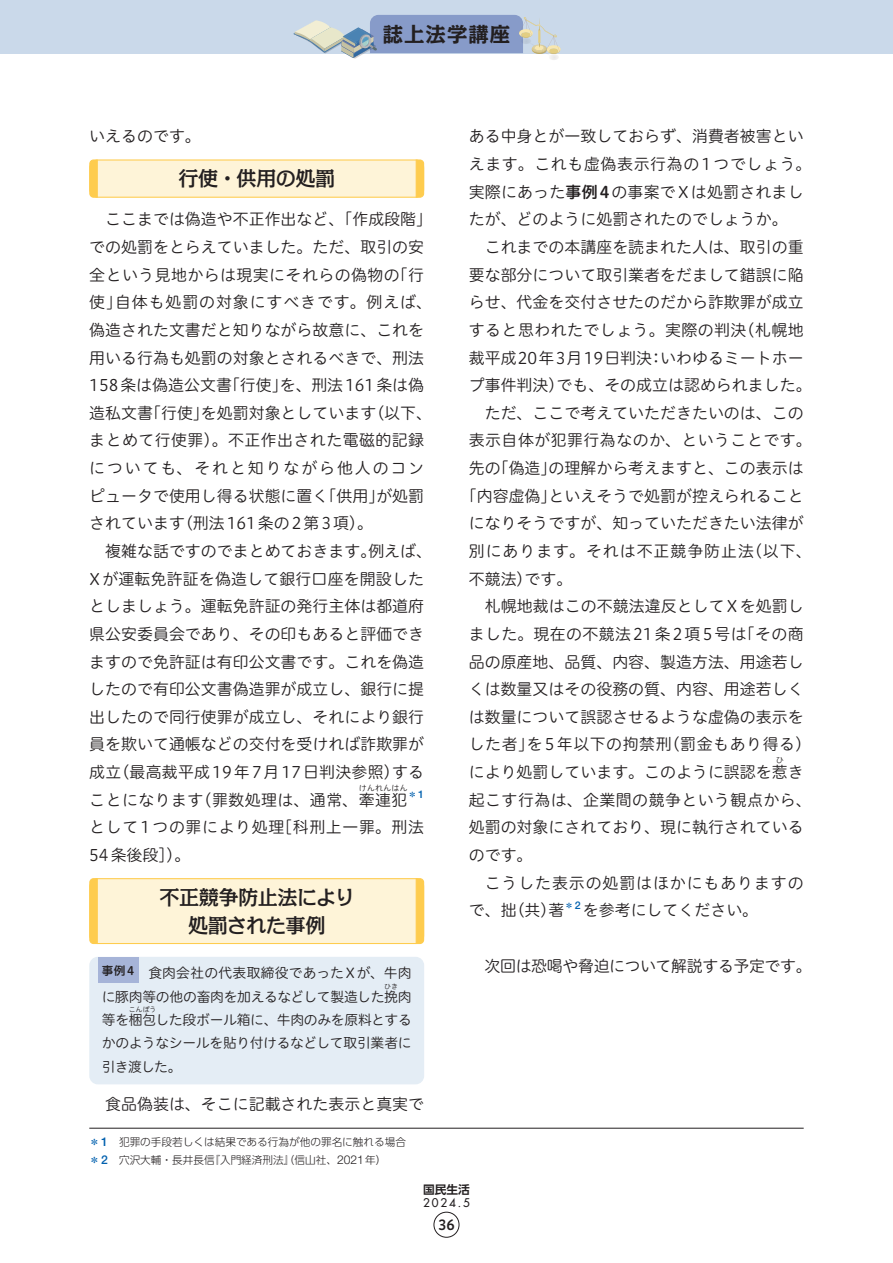
<style>
.page{position:relative;width:893px;height:1263px;background:#fff}
.page>*{position:absolute;margin:0;border:0;box-sizing:border-box;transform-origin:0 0}
.t1{font:700 20.4px "Kakumin Pro";letter-spacing:.05em;color:#231f20}
.t2{font:500 20.25px/27.6px "Kakumin Pro";letter-spacing:-.025em;color:#231f20;text-align:center}
.t3{font:15.9px/27.6px "Hiragino UD Sans R Std W3";color:#231f20}
.t4{font:15.9px "Hiragino UD Sans R Std W3";letter-spacing:.03em;color:#231f20}
.t5{font:15.9px/27.6px "Hiragino UD Sans R Std W3";letter-spacing:.04em;color:#231f20}
.t6{font:15.9px/27.6px "Hiragino UD Sans R Std W3";letter-spacing:.055em;color:#231f20}
.t7{font:15.9px "Hiragino UD Sans R Std W3";letter-spacing:.02em;color:#231f20}
.t8{font:15.9px "Hiragino UD Sans R Std W3";letter-spacing:.035em;color:#231f20}
.t9{font:15.9px "Hiragino UD Sans R Std W3";letter-spacing:.06em;color:#231f20}
.t10{font:15.9px "Hiragino UD Sans R Std W3";letter-spacing:-.02em;color:#231f20}
.t11{font:13.8px/23.4px "Hiragino UD Sans R Std W3";letter-spacing:-.02em;color:#231f20}
.t12{font:13.8px "Hiragino UD Sans R Std W6";color:#231f20}
.t13{font:500 11.7px "Futura Std";color:#231f20}
.t14{font:700 11.7px "UD Shin Go Pro De";color:#231f20}
.t15{font:300 10.65px/18px "UD Shin Go Pro";color:#231f20}
.t16{font:500 9.3px "UD Shin Go Pro";color:#0160ae}
.t17{font:7.95px "Hiragino UD Sans R Std W3";color:#231f20}
.t18{font:6.9px "Hiragino UD Sans R Std W3";color:#231f20}
.s1{font-family:"Helvetica Neue LT Std";font-size:10.65px}
.s2{font-weight:500;color:#0160ae}
.s3{font-family:"Helvetica Neue LT Std";font-weight:500;font-size:12.15px;color:#0160ae}
.s4{font-family:"Helvetica Neue LT Std";font-size:12.15px}
.s5{font-family:"Hiragino UD Sans R Std W6"}
</style>
<div class="page">
<div style="left:0;top:0;width:893px;height:53px;background:#cad9ea"></div>
<svg style="left:293px;top:15px;width:268px;height:45px"></svg>
<div style="left:89px;top:957px;width:335px;height:127px;background:#e4edf5;border-radius:9px"></div>
<div style="left:98px;top:957px;width:40px;height:25px;background:#a6b4d8"></div>
<div style="left:90px;top:160px;width:334px;height:37px;background:#fef4d8;border-radius:8px"></div>
<div style="left:89px;top:159px;width:335px;height:39px;border:1px solid #fecc4e;border-radius:8px"></div>
<svg style="left:89px;top:159px;width:9px;height:39px"></svg>
<svg style="left:415px;top:159px;width:10px;height:39px"></svg>
<div style="left:90px;top:879px;width:334px;height:64px;background:#fef4d8;border-radius:8px"></div>
<div style="left:89px;top:878px;width:335px;height:66px;border:1px solid #fecc4e;border-radius:8px"></div>
<svg style="left:89px;top:878px;width:9px;height:66px"></svg>
<svg style="left:415px;top:878px;width:10px;height:66px"></svg>
<hr style="left:89px;top:1128px;width:715px;height:1px;background:#231f20">
<div style="left:434px;top:1212px;width:25px;height:25px;border:1px solid #231f20;border-radius:50%"></div>
<p class="t1" style="left:383px;top:18px;width:129px">誌上法学講座</p>
<p class="t3" style="left:89px;top:122px;width:113px">いえるのです。</p>
<p class="t2" style="left:178px;top:162px;width:159px">行使・供用の処罰</p>
<p class="t3" style="left:89px;top:205px;width:344px;text-indent:16px">ここまでは偽造や不正作出など、「作成段階」での処罰をとらえていました。ただ、取引の安全という見地からは現実にそれらの偽物の「行使」自体も処罰の対象にすべきです。例えば、偽造された文書だと知りながら故意に、これを用いる行為も処罰の対象とされるべきで、刑法<br>158条は偽造公文書「行使」を、刑法 161条は偽造私文書「行使」を処罰対象としています（以下、まとめて行使罪）。不正作出された電磁的記録についても、それと知りながら他人のコンピュータで使用し得る状態に置く「供用」が処罰されています（刑法 161条の 2第 3項）。</p>
<p class="t3" style="left:89px;top:536px;width:344px;text-indent:16px">複雑な話ですのでまとめておきます。例えば、<br>Xが運転免許証を偽造して銀行口座を開設したとしましょう。運転免許証の発行主体は都道府県公安委員会であり、その印もあると評価できますので免許証は有印公文書です。これを偽造したので有印公文書偽造罪が成立し、銀行に提出したので同行使罪が成立し、それにより銀行員を欺いて通帳などの交付を受ければ詐欺罪が成立（最高裁平成 19年 7月 17日判決参照）することになります（罪数処理は、通常、牽連犯</p>
<p class="t17" style="left:359px;top:782px;width:50px">けんれんはん</p>
<p class="t16" style="left:408px;top:787px;width:18px">＊<span class="s1">1</span></p>
<p class="t5" style="left:89px;top:813px;width:336px">として1つの罪により処理［科刑上一罪。刑法<br>54条後段］）。</p>
<p class="t2" style="left:159px;top:881px;width:197px">不正競争防止法により処罰された事例</p>
<p class="t11" style="left:102px;top:961px;width:311px"><sup>事例4</sup>　食肉会社の代表取締役であったXが、牛肉に豚肉等の他の畜肉を加えるなどして製造した挽肉</p>
<p class="t18" style="left:384px;top:981px;width:15px">ひき</p>
<p class="t11" style="left:102px;top:1007px;width:311px">等を梱包した段ボール箱に、牛肉のみを原料とする</p>
<p class="t18" style="left:129px;top:1004px;width:29px">こんぽう</p>
<p class="t11" style="left:102px;top:1031px;width:311px">かのようなシールを貼り付けるなどして取引業者に引き渡した。</p>
<p class="t3" style="left:105px;top:1089px;width:320px">食品偽装は、そこに記載された表示と真実で</p>
<p class="t15" style="left:89px;top:1132px;width:318px"><span class="s2">＊</span><span class="s3">1</span> 犯罪の手段若しくは結果である行為が他の罪名に触れる場合<span class="s2">＊</span><span class="s3">2</span> 穴沢大輔・長井長信『入門経済刑法』（信山社、<span class="s4">2021</span>年）</p>
<p class="t3" style="left:469px;top:122px;width:344px">ある中身とが一致しておらず、消費者被害といえます。これも虚偽表示行為の1つでしょう。実際にあった<span class="s5">事例4</span>の事案でXは処罰されましたが、どのように処罰されたのでしょうか。</p>
<p class="t3" style="left:485px;top:232px;width:320px">これまでの本講座を読まれた人は、取引の重</p>
<p class="t3" style="left:469px;top:260px;width:336px">要な部分について取引業者をだまして錯誤に陥</p>
<p class="t3" style="left:469px;top:288px;width:336px">らせ、代金を交付させたのだから詐欺罪が成立</p>
<p class="t4" style="left:469px;top:318px;width:336px">すると思われたでしょう。実際の判決（札幌地</p>
<p class="t3" style="left:469px;top:343px;width:336px">裁平成20年3月19日判決：いわゆるミートホー</p>
<p class="t3" style="left:469px;top:370px;width:344px">プ事件判決）でも、その成立は認められました。</p>
<p class="t3" style="left:485px;top:398px;width:320px">ただ、ここで考えていただきたいのは、この</p>
<p class="t4" style="left:469px;top:428px;width:344px">表示自体が犯罪行為なのか、ということです。</p>
<p class="t3" style="left:469px;top:453px;width:336px">先の「偽造」の理解から考えますと、この表示は</p>
<p class="t3" style="left:461px;top:481px;width:344px">「内容虚偽」といえそうで処罰が控えられること</p>
<p class="t3" style="left:469px;top:509px;width:336px">になりそうですが、知っていただきたい法律が</p>
<p class="t9" style="left:469px;top:539px;width:344px">別にあります。それは不正競争防止法（以下、</p>
<p class="t3" style="left:469px;top:564px;width:105px">不競法）です。</p>
<p class="t3" style="left:485px;top:592px;width:320px">札幌地裁はこの不競法違反としてXを処罰し</p>
<p class="t7" style="left:469px;top:622px;width:336px">ました。現在の不競法 21条 2項 5号は「その商</p>
<p class="t3" style="left:469px;top:647px;width:336px">品の原産地、品質、内容、製造方法、用途若し</p>
<p class="t3" style="left:469px;top:674px;width:336px">くは数量又はその役務の質、内容、用途若しく</p>
<p class="t3" style="left:469px;top:702px;width:336px">は数量について誤認させるような虚偽の表示を</p>
<p class="t8" style="left:469px;top:732px;width:344px">した者」を5年以下の拘禁刑（罰金もあり得る）</p>
<p class="t3" style="left:469px;top:757px;width:336px">により処罰しています。このように誤認を惹き</p>
<p class="t17" style="left:776px;top:754px;width:9px">ひ</p>
<p class="t3" style="left:469px;top:785px;width:344px">起こす行為は、企業間の競争という観点から、処罰の対象にされており、現に執行されているのです。</p>
<p class="t6" style="left:469px;top:868px;width:336px;text-indent:16px">こうした表示の処罰はほかにもありますので、拙（共）著</p>
<p class="t16" style="left:564px;top:897px;width:18px">＊<span class="s1">2</span></p>
<p class="t3" style="left:583px;top:896px;width:177px">を参考にしてください。</p>
<p class="t10" style="left:485px;top:954px;width:329px">次回は恐喝や脅迫について解説する予定です。</p>
<p class="t14" style="left:423px;top:1179px;width:48px">国民生活</p>
<p class="t13" style="left:423px;top:1196px;width:48px">2024.5</p>
<p class="t12" style="left:438px;top:1214px;width:18px">36</p>
</div>
